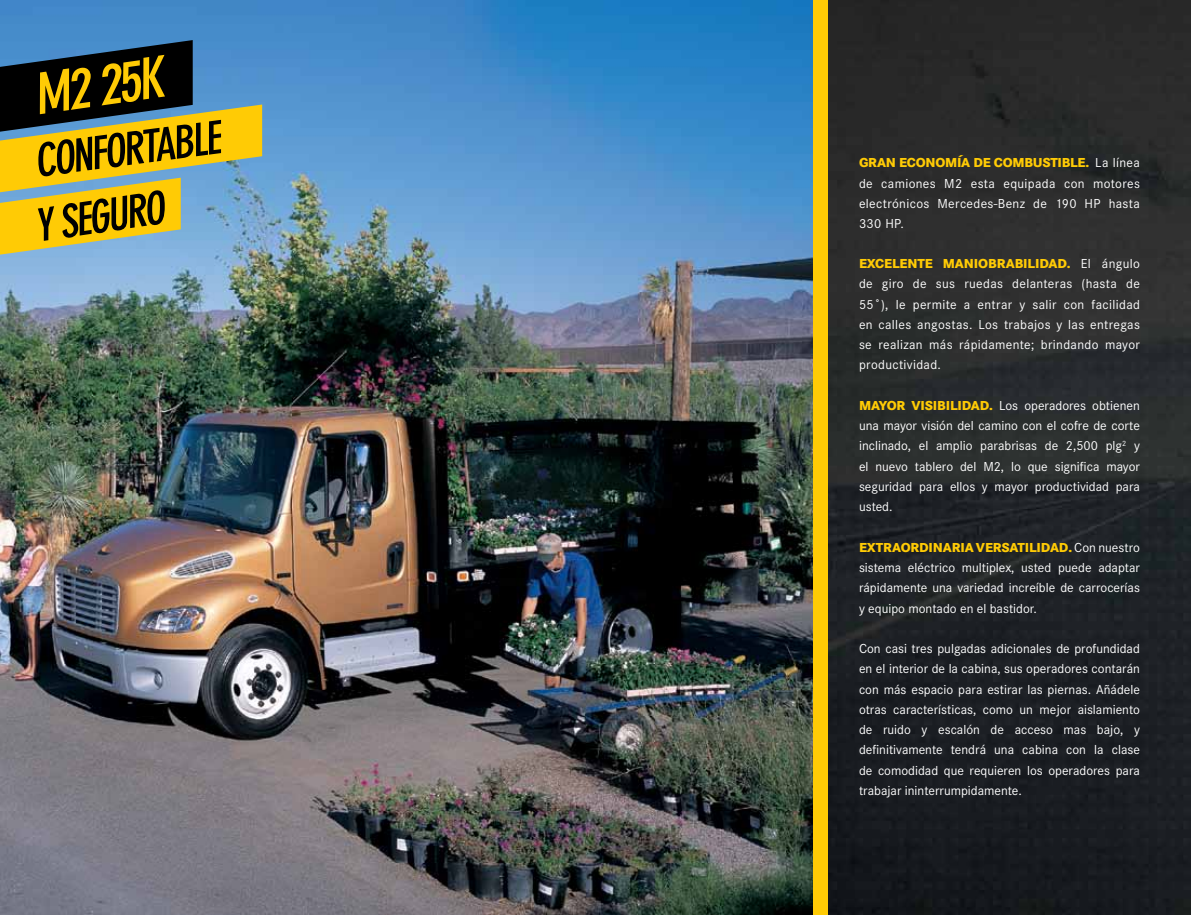
<style>
.page{position:relative;width:1191px;height:915px;background:#fff}
.page>*{position:absolute;margin:0;border:0;box-sizing:border-box;transform-origin:0 0}
.t1{font:italic 700 condensed 56.1px "DIN Neuzeit Grotesk Std";color:#ffcb05}
.t2{font:700 condensed 44.7px "DIN Neuzeit Grotesk Std";color:#000}
.t3{font:italic 700 condensed 44.55px "DIN Neuzeit Grotesk Std";color:#000}
.t4{font:13.5px/20.2px "Corporate S";color:#fff;text-align:justify}
.s1{font-weight:800;color:#ffcb05}
.s2{font-weight:600}
</style>
<div class="page">
<img style="left:828px;top:0;width:363px;height:914px">
<div style="left:812px;top:0;width:16px;height:914px;background:#ffcb05"></div>
<img style="left:0;top:0;width:812px;height:914px">
<svg style="left:0;top:40px;width:262px;height:214px;background:#8d8d4f"></svg>
<h1 class="t1" style="left:29px;top:63px;width:132px;rotate:-8deg">M2 25K</h1>
<h2 class="t2" style="left:32px;top:135px;width:189px;rotate:-7deg">CONFORTABLE</h2>
<h3 class="t3" style="left:31px;top:200px;width:132px;rotate:-8deg">Y SEGURO</h3>
<p class="t4" style="left:859px;top:153px;width:282px"><span class="s1">GRAN ECONOMÍA DE COMBUSTIBLE.</span> La línea de camiones M2 esta equipada con motores electrónicos Mercedes-Benz de 190 HP hasta 330 HP.</p>
<p class="t4" style="left:859px;top:253px;width:282px"><span class="s1">EXCELENTE MANIOBRABILIDAD.</span> El ángulo de giro de sus ruedas delanteras (hasta de 55<span class="s2">˚</span>), le permite a entrar y salir con facilidad en calles angostas. Los trabajos y las entregas se realizan más rápidamente; brindando mayor productividad.</p>
<p class="t4" style="left:859px;top:395px;width:282px"><span class="s1">MAYOR VISIBILIDAD.</span> Los operadores obtienen una mayor visión del camino con el cofre de corte inclinado, el amplio parabrisas de 2,500 plg<sup>2</sup> y el nuevo tablero del M2, lo que significa mayor seguridad para ellos y mayor productividad para usted.</p>
<p class="t4" style="left:859px;top:537px;width:282px"><span class="s1">EXTRAORDINARIA VERSATILIDAD.</span> Con nuestro sistema eléctrico multiplex, usted puede adaptar rápidamente una variedad increíble de carrocerías y equipo montado en el bastidor.</p>
<p class="t4" style="left:859px;top:638px;width:282px">Con casi tres pulgadas adicionales de profundidad en el interior de la cabina, sus operadores contarán con más espacio para estirar las piernas. Añádele otras características, como un mejor aislamiento de ruido y escalón de acceso mas bajo, y definitivamente tendrá una cabina con la clase de comodidad que requieren los operadores para trabajar ininterrumpidamente.</p>
</div>
